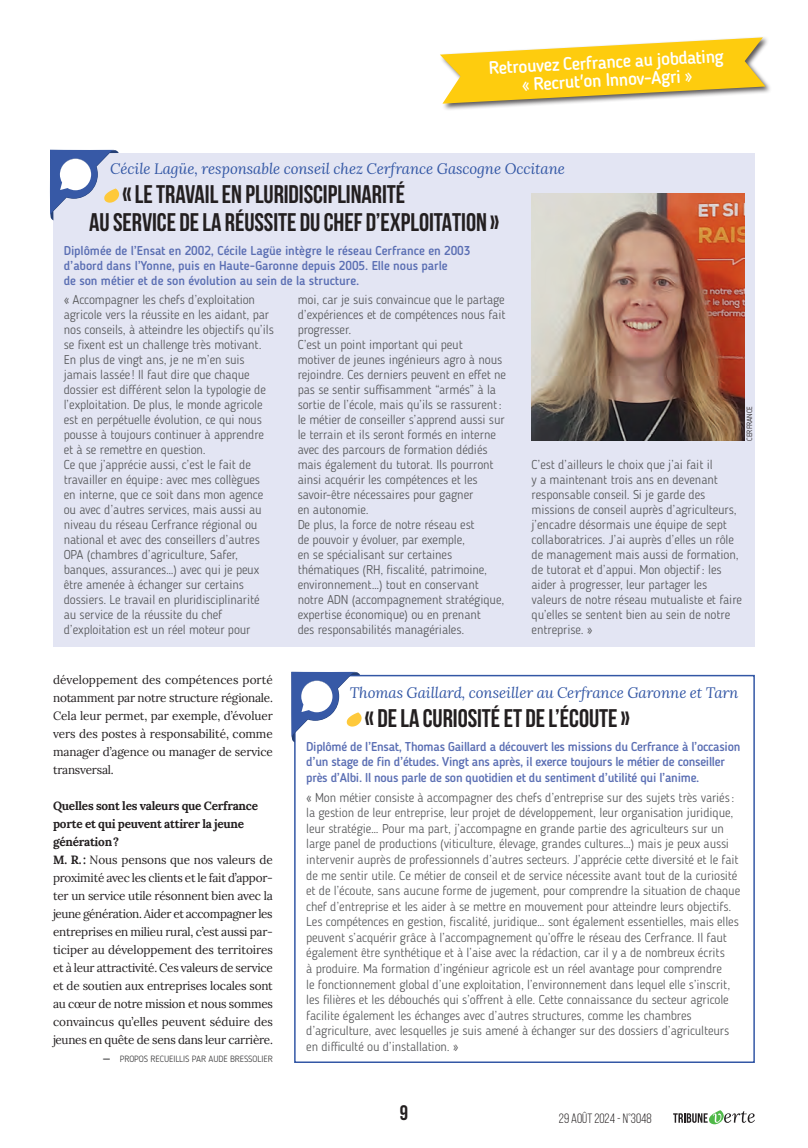
<style>
.page{position:relative;width:808px;height:1148px;background:#fff}
.page>*{position:absolute;margin:0;border:0;box-sizing:border-box;transform-origin:0 0}
.t1{font:700 25.5px/28.5px "Bebas Neue";letter-spacing:-.005em;color:#231f20}
.t2{font:700 21px "Bebas Neue";color:#231f20}
.t3{font:500 18px/18px "Blogger Sans";color:#fff;text-align:center}
.t4{font:italic 15px "Lora";letter-spacing:-.005em;color:#3357a5}
.t5{font:13.5px "Bebas Neue";color:#231f20}
.t6{font:300 12.75px/15px "Blogger Sans";letter-spacing:-.005em;color:#57585a}
.t7{font:500 12.75px/15px "Blogger Sans";letter-spacing:-.02em;color:#5a6eb3}
.t8{font:12px/18px "Lora";letter-spacing:-.02em;color:#231f20;text-align:justify}
.t9{font:300 9px "Blogger Sans";letter-spacing:-.005em;color:#3e3e3f}
.t10{font:300 7.5px "Blogger Sans";letter-spacing:-.005em;color:#231f20}
.s1{font-weight:700}
.s2{font-family:"Lora";font-weight:700}
</style>
<div class="page">
<div style="left:53px;top:153px;width:702px;height:493px;background:#e3e5f3"></div>
<img style="left:531px;top:193px;width:213px;height:248px">
<svg style="left:50px;top:150px;width:69px;height:70px"></svg>
<div style="left:294px;top:675px;width:461px;height:388px;border:2px solid #3357a5"></div>
<svg style="left:291px;top:672px;width:70px;height:70px"></svg>
<div style="left:439px;top:36px;width:333px;height:75px;background:#231f20;opacity:.75"></div>
<svg style="left:440px;top:37px;width:325px;height:67px"></svg>
<svg style="left:673px;top:1110px;width:82px;height:14px"></svg>
<h3 class="t3" style="left:488px;top:59px;width:237px;rotate:-3deg">Retrouvez Cerfrance au jobdating « Recrut'on Innov-Agri »</h3>
<p class="t4" style="left:110px;top:159px;width:456px">Cécile Lagüe, responsable conseil chez Cerfrance Gascogne Occitane</p>
<h1 class="t1" style="left:89px;top:179px;width:412px;text-indent:33px">« LE TRAVAIL EN PLURIDISCIPLINARITÉ<br>AU SERVICE DE LA RÉUSSITE DU CHEF D’EXPLOITATION »</h1>
<p class="t7" style="left:64px;top:243px;width:408px">Diplômée de l’Ensat en 2002, Cécile Lagüe intègre le réseau Cerfrance en 2003 d’abord dans l’Yonne, puis en Haute-Garonne depuis 2005. Elle nous parle<br>de son métier et de son évolution au sein de la structure.</p>
<p class="t6" style="left:64px;top:292px;width:212px">« Accompagner les chefs d’exploitation agricole vers la réussite en les aidant, par nos conseils, à atteindre les objectifs qu’ils se fixent est un challenge très motivant.<br>En plus de vingt ans, je ne m’en suis jamais lassée ! Il faut dire que chaque dossier est différent selon la typologie de l’exploitation. De plus, le monde agricole est en perpétuelle évolution, ce qui nous pousse à toujours continuer à apprendre et à se remettre en question.<br>Ce que j’apprécie aussi, c’est le fait de travailler en équipe : avec mes collègues en interne, que ce soit dans mon agence ou avec d’autres services, mais aussi au niveau du réseau Cerfrance régional ou national et avec des conseillers d’autres OPA (chambres d’agriculture, Safer, banques, assurances…) avec qui je peux être amenée à échanger sur certains dossiers. Le travail en pluridisciplinarité au service de la réussite du chef d’exploitation est un réel moteur pour</p>
<p class="t6" style="left:298px;top:292px;width:210px">moi, car je suis convaincue que le partage d’expériences et de compétences nous fait progresser.<br>C’est un point important qui peut<br>motiver de jeunes ingénieurs agro à nous rejoindre. Ces derniers peuvent en effet ne pas se sentir suffisamment “armés” à la sortie de l’école, mais qu’ils se rassurent: le métier de conseiller s’apprend aussi sur le terrain et ils seront formés en interne avec des parcours de formation dédiés mais également du tutorat. Ils pourront ainsi acquérir les compétences et les savoir-être nécessaires pour gagner<br>en autonomie.<br>De plus, la force de notre réseau est<br>de pouvoir y évoluer, par exemple,<br>en se spécialisant sur certaines thématiques (RH, fiscalité, patrimoine, environnement…) tout en conservant notre ADN (accompagnement stratégique, expertise économique) ou en prenant<br>des responsabilités managériales.</p>
<p class="t10" style="left:745px;top:441px;width:36px;rotate:-90deg">CERFRANCE</p>
<p class="t6" style="left:531px;top:457px;width:212px">C’est d’ailleurs le choix que j’ai fait il<br>y a maintenant trois ans en devenant responsable conseil. Si je garde des missions de conseil auprès d’agriculteurs, j’encadre désormais une équipe de sept collaboratrices. J’ai auprès d’elles un rôle de management mais aussi de formation, de tutorat et d’appui. Mon objectif: les aider à progresser, leur partager les valeurs de notre réseau mutualiste et faire qu’elles se sentent bien au sein de notre entreprise. »</p>
<p class="t8" style="left:53px;top:670px;width:221px">développement des compétences porté notamment par notre structure régionale.<br>Cela leur permet, par exemple, d’évoluer vers des postes à responsabilité, comme manager d’agence ou manager de service transversal.</p>
<p class="t8" style="left:53px;top:796px;width:221px;text-align:left"><span class="s1">Quelles sont les valeurs que Cerfrance porte et qui peuvent attirer la jeune génération?<br>M. R.:</span> Nous pensons que nos valeurs de proximité avec les clients et le fait d’appor&shy;ter un service utile résonnent bien avec la jeune génération. Aider et accompagner les entreprises en milieu rural, c’est aussi par&shy;ticiper au développement des territoires et à leur attractivité. Ces valeurs de service et de soutien aux entreprises locales sont au cœur de notre mission et nous sommes convaincus qu’elles peuvent séduire des jeunes en quête de sens dans leur carrière.</p>
<p class="t9" style="left:103px;top:1053px;width:172px"><span class="s2">—</span> PROPOS RECUEILLIS PAR AUDE BRESSOLIER</p>
<p class="t4" style="left:350px;top:682px;width:390px">Thomas Gaillard, conseiller au Cerfrance Garonne et Tarn</p>
<h1 class="t1" style="left:365px;top:703px;width:266px">« DE LA CURIOSITÉ ET DE L’ÉCOUTE »</h1>
<p class="t7" style="left:306px;top:738px;width:436px;line-height:15.6px">Diplômé de l’Ensat, Thomas Gaillard a découvert les missions du Cerfrance à l’occasion d’un stage de fin d’études. Vingt ans après, il exerce toujours le métier de conseiller près d’Albi. Il nous parle de son quotidien et du sentiment d’utilité qui l’anime.</p>
<p class="t6" style="left:306px;top:789px;width:435px;line-height:15.6px">« Mon métier consiste à accompagner des chefs d’entreprise sur des sujets très variés : la gestion de leur entreprise, leur projet de développement, leur organisation juridique, leur stratégie… Pour ma part, j’accompagne en grande partie des agriculteurs sur un large panel de productions (viticulture, élevage, grandes cultures…) mais je peux aussi intervenir auprès de professionnels d’autres secteurs. J’apprécie cette diversité et le fait de me sentir utile. Ce métier de conseil et de service nécessite avant tout de la curiosité et de l’écoute, sans aucune forme de jugement, pour comprendre la situation de chaque chef d’entreprise et les aider à se mettre en mouvement pour atteindre leurs objectifs.<br>Les compétences en gestion, fiscalité, juridique… sont également essentielles, mais elles peuvent s’acquérir grâce à l’accompagnement qu’offre le réseau des Cerfrance. Il faut également être synthétique et à l’aise avec la rédaction, car il y a de nombreux écrits<br>à produire. Ma formation d’ingénieur agricole est un réel avantage pour comprendre<br>le fonctionnement global d’une exploitation, l’environnement dans lequel elle s’inscrit, les filières et les débouchés qui s’offrent à elle. Cette connaissance du secteur agricole facilite également les échanges avec d’autres structures, comme les chambres d’agriculture, avec lesquelles je suis amené à échanger sur des dossiers d’agriculteurs en difficulté ou d’installation. »</p>
<h2 class="t2" style="left:400px;top:1101px;width:10px">9</h2>
<p class="t5" style="left:559px;top:1111px;width:94px">29 AOÛT 2024 - N°3048</p>
</div>
